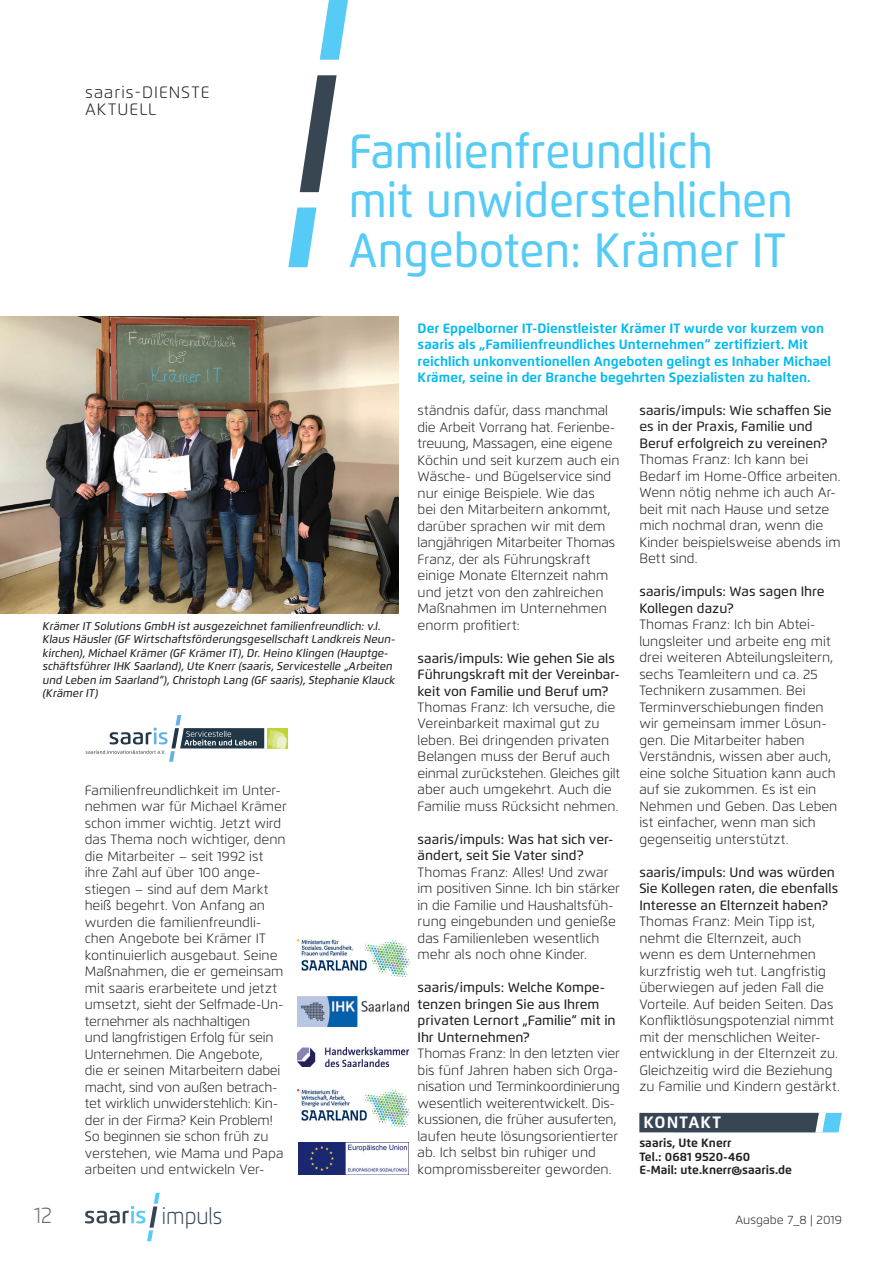
<style>
.page{position:relative;width:893px;height:1263px;background:#fff}
.page>*{position:absolute;margin:0;border:0;box-sizing:border-box;transform-origin:0 0}
.t1{font:500 48px/49.5px "Flexo";color:#56cbf5;scale:.9 1}
.t2{font:300 22.65px "Flexo";letter-spacing:-.005em;color:#384654;scale:.9 1}
.t3{font:300 22.5px "Flexo";color:#6c6d70;scale:.9 1}
.t4{font:300 16.5px/16.5px "Flexo";letter-spacing:.06em;color:#231f20}
.t5{font:700 16.5px "Flexo";letter-spacing:.06em;color:#fff}
.t6{font:300 13.5px/16.5px "Flexo";color:#231f20}
.t7{font:500 13.5px/16.5px "Flexo";color:#231f20}
.t8{font:700 13.5px/16.5px "Flexo";color:#00baf1}
.t9{font:700 12px/13.5px "Flexo";color:#231f20}
.t10{font:300 12px "Flexo";color:#231f20}
.t11{font:italic 500 11.25px/13.5px "Flexo";color:#231f20}
</style>
<div class="page">
<svg style="left:85px;top:1193px;width:75px;height:48px"></svg>
<svg style="left:300px;top:75px;width:37px;height:117px"></svg>
<svg style="left:288px;top:208px;width:28px;height:59px"></svg>
<svg style="left:320px;top:0;width:28px;height:60px"></svg>
<img style="left:0;top:316px;width:398px;height:297px">
<svg style="left:86px;top:715px;width:201px;height:46px"></svg>
<svg style="left:639px;top:1113px;width:203px;height:19px;background:#435868"></svg>
<img style="left:298px;top:1142px;width:111px;height:32px">
<img style="left:298px;top:996px;width:111px;height:30px">
<img style="left:298px;top:1048px;width:111px;height:18px">
<img style="left:297px;top:1089px;width:113px;height:37px">
<img style="left:298px;top:940px;width:111px;height:36px">
<p class="t4" style="left:85px;top:84px;width:126px">saaris-DIENSTE<br>AKTUELL</p>
<h1 class="t1" style="left:349px;top:126px;width:495px">Familienfreundlich<br>mit unwiderstehlichen<br>Angeboten: Krämer IT</h1>
<p class="t11" style="left:43px;top:619px;width:354px">Krämer IT Solutions GmbH ist ausgezeichnet familienfreundlich: v.l.<br>Klaus Häusler (GF Wirtschaftsförderungsgesellschaft Landkreis Neun&shy;kirchen), Michael Krämer (GF Krämer IT), Dr. Heino Klingen (Hauptge&shy;schäftsführer IHK Saarland), Ute Knerr (saaris, Servicestelle „Arbeiten und Leben im Saarland“), Christoph Lang (GF saaris), Stephanie Klauck (Krämer IT)</p>
<p class="t6" style="left:85px;top:782px;width:203px">Familienfreundlichkeit im Unter&shy;nehmen war für Michael Krämer schon immer wichtig. Jetzt wird das Thema noch wichtiger, denn die Mitarbeiter – seit 1992 ist ihre Zahl auf über 100 ange&shy;stiegen – sind auf dem Markt heiß begehrt. Von Anfang an wurden die familienfreundli&shy;chen Angebote bei Krämer IT kontinuierlich ausgebaut. Seine<br>Maßnahmen, die er gemeinsam mit saaris erarbeitete und jetzt umsetzt, sieht der Selfmade-Un&shy;ternehmer als nachhaltigen<br>und langfristigen Erfolg für sein<br>Unternehmen. Die Angebote,<br>die er seinen Mitarbeitern dabei macht, sind von außen betrach&shy;tet wirklich unwiderstehlich: Kin&shy;der in der Firma? Kein Problem!<br>So beginnen sie schon früh zu verstehen, wie Mama und Papa arbeiten und entwickeln Ver-</p>
<p class="t8" style="left:418px;top:319px;width:415px">Der Eppelborner IT-Dienstleister Krämer IT wurde vor kurzem von saaris als „Familienfreundliches Unternehmen“ zertifiziert. Mit reichlich unkonventionellen Angeboten gelingt es Inhaber Michael Krämer, seine in der Branche begehrten Spezialisten zu halten.</p>
<p class="t6" style="left:418px;top:402px;width:203px">ständnis dafür, dass manchmal die Arbeit Vorrang hat. Ferienbe&shy;treuung, Massagen, eine eigene<br>Köchin und seit kurzem auch ein<br>Wäsche- und Bügelservice sind nur einige Beispiele. Wie das<br>bei den Mitarbeitern ankommt, darüber sprachen wir mit dem langjährigen Mitarbeiter Thomas<br>Franz, der als Führungskraft einige Monate Elternzeit nahm und jetzt von den zahlreichen<br>Maßnahmen im Unternehmen enorm profitiert:</p>
<p class="t7" style="left:418px;top:649px;width:204px">saaris/impuls: Wie gehen Sie als<br>Führungskraft mit der Vereinbar&shy;keit von Familie und Beruf um?</p>
<p class="t6" style="left:418px;top:699px;width:204px">Thomas Franz: Ich versuche, die<br>Vereinbarkeit maximal gut zu leben. Bei dringenden privaten<br>Belangen muss der Beruf auch einmal zurückstehen. Gleiches gilt aber auch umgekehrt. Auch die<br>Familie muss Rücksicht nehmen.</p>
<p class="t7" style="left:418px;top:831px;width:197px">saaris/impuls: Was hat sich ver&shy;ändert, seit Sie Vater sind?</p>
<p class="t6" style="left:418px;top:864px;width:204px">Thomas Franz: Alles! Und zwar im positiven Sinne. Ich bin stärker in die Familie und Haushaltsfüh&shy;rung eingebunden und genieße das Familienleben wesentlich mehr als noch ohne Kinder.</p>
<p class="t7" style="left:418px;top:979px;width:200px">saaris/impuls: Welche Kompe&shy;tenzen bringen Sie aus Ihrem privaten Lernort „Familie“ mit in<br>Ihr Unternehmen?</p>
<p class="t6" style="left:418px;top:1045px;width:204px">Thomas Franz: In den letzten vier bis fünf Jahren haben sich Orga&shy;nisation und Terminkoordinierung wesentlich weiterentwickelt. Dis&shy;kussionen, die früher ausuferten, laufen heute lösungsorientierter ab. Ich selbst bin ruhiger und kompromissbereiter geworden.</p>
<p class="t7" style="left:639px;top:402px;width:194px">saaris/impuls: Wie schaffen Sie es in der Praxis, Familie und<br>Beruf erfolgreich zu vereinen?</p>
<p class="t6" style="left:639px;top:451px;width:203px">Thomas Franz: Ich kann bei<br>Bedarf im Home-Office arbeiten.<br>Wenn nötig nehme ich auch Ar&shy;beit mit nach Hause und setze mich nochmal dran, wenn die<br>Kinder beispielsweise abends im<br>Bett sind.</p>
<p class="t7" style="left:639px;top:583px;width:187px">saaris/impuls: Was sagen Ihre<br>Kollegen dazu?</p>
<p class="t6" style="left:639px;top:616px;width:200px">Thomas Franz: Ich bin Abtei&shy;lungsleiter und arbeite eng mit drei weiteren Abteilungsleitern, sechs Teamleitern und ca. 25<br>Technikern zusammen. Bei<br>Terminverschiebungen finden wir gemeinsam immer Lösun&shy;gen. Die Mitarbeiter haben<br>Verständnis, wissen aber auch, eine solche Situation kann auch auf sie zukommen. Es ist ein<br>Nehmen und Geben. Das Leben ist einfacher, wenn man sich gegenseitig unterstützt.</p>
<p class="t7" style="left:639px;top:864px;width:200px">saaris/impuls: Und was würden<br>Sie Kollegen raten, die ebenfalls<br>Interesse an Elternzeit haben?</p>
<p class="t6" style="left:639px;top:913px;width:202px">Thomas Franz: Mein Tipp ist, nehmt die Elternzeit, auch wenn es dem Unternehmen kurzfristig weh tut. Langfristig überwiegen auf jeden Fall die<br>Vorteile. Auf beiden Seiten. Das<br>Konfliktlösungspotenzial nimmt mit der menschlichen Weiter&shy;entwicklung in der Elternzeit zu.<br>Gleichzeitig wird die Beziehung zu Familie und Kindern gestärkt.</p>
<p class="t5" style="left:644px;top:1112px;width:79px">KONTAKT</p>
<p class="t9" style="left:639px;top:1136px;width:154px">saaris, Ute Knerr<br>Tel.: 0681 9520-460<br>E-Mail: ute.knerr@saaris.de</p>
<h3 class="t3" style="left:34px;top:1202px;width:21px">12</h3>
<h2 class="t2" style="left:162px;top:1202px;width:69px">impuls</h2>
<p class="t10" style="left:735px;top:1212px;width:108px">Ausgabe 7_8 | 2019</p>
</div>
